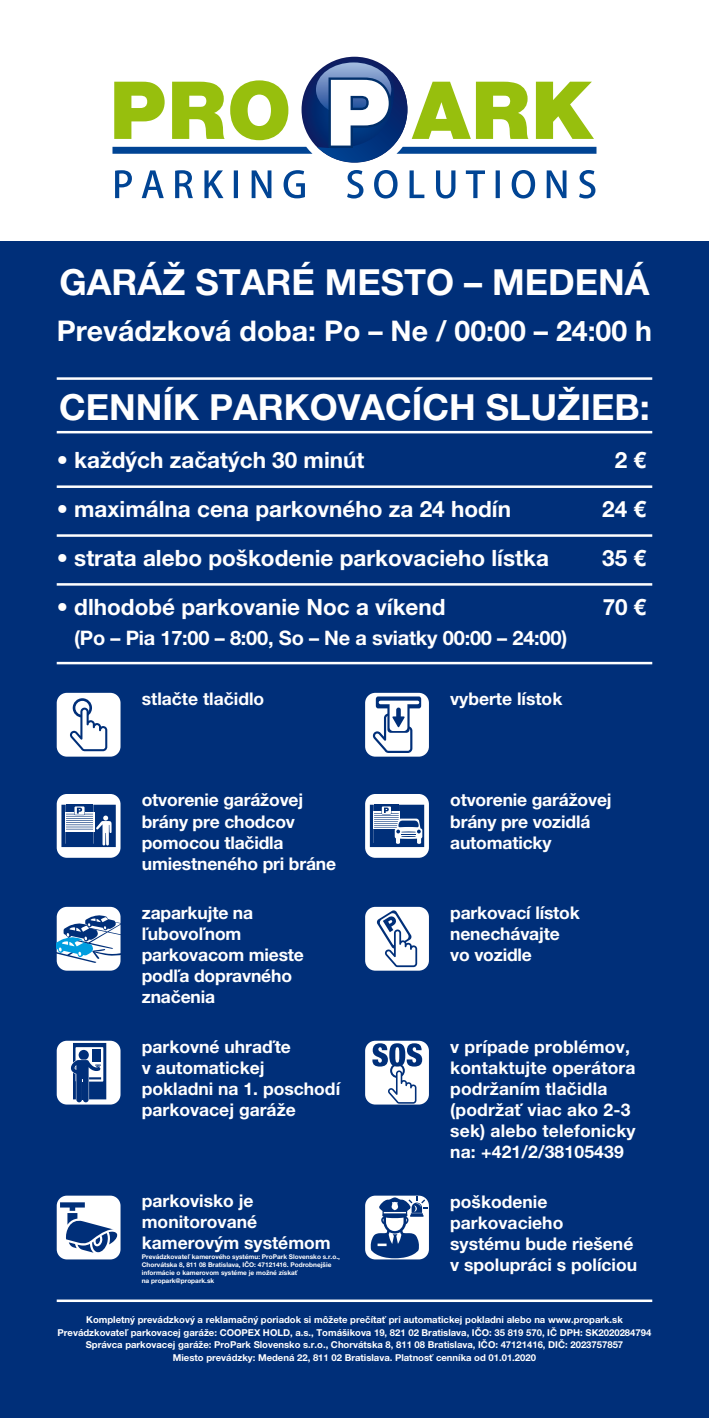
<style>
.page{position:relative;width:709px;height:1418px;background:#fff}
.page>*{position:absolute;margin:0;border:0;box-sizing:border-box;transform-origin:0 0}
.t1{font:700 36px "Helvetica Neue LT Pro";color:#fff}
.t2{font:700 28.5px "Helvetica Neue LT Pro";color:#fff}
.t3{font:700 22.5px "Helvetica Neue LT Pro";color:#fff}
.t4{font:700 20px "Helvetica Neue LT Pro";letter-spacing:-.01em;color:#fff}
.t5{font:700 17.5px/21px "Helvetica Neue LT Pro";color:#fff}
.t6{font:700 9.5px/12.8px "Helvetica Neue LT Pro";color:#fff;text-align:center}
.t7{font:700 6.5px/8px "Helvetica Neue LT Pro";color:#fff}
</style>
<div class="page">
<div style="left:0;top:241px;width:709px;height:1176px;background:#002f79"></div>
<svg style="left:112px;top:62px;width:484px;height:136px"></svg>
<hr style="left:57px;top:1299px;width:595px;height:2px;background:#fff">
<div style="left:365px;top:693px;width:64px;height:63px;background:#fff;border-radius:10px"></div>
<svg style="left:373px;top:696px;width:48px;height:57px"></svg>
<svg style="left:380px;top:700px;width:37px;height:4px"></svg>
<div style="left:57px;top:693px;width:63px;height:63px;background:#fff;border-radius:10px"></div>
<svg style="left:73px;top:698px;width:19px;height:19px"></svg>
<div style="left:75px;top:701px;width:14px;height:14px;background:#fff;border-radius:50%"></div>
<svg style="left:70px;top:707px;width:37px;height:44px"></svg>
<div style="left:365px;top:1195px;width:64px;height:64px;background:#fff;border-radius:10px"></div>
<svg style="left:371px;top:1196px;width:57px;height:62px"></svg>
<div style="left:57px;top:1195px;width:63px;height:64px;background:#fff;border-radius:10px"></div>
<svg style="left:60px;top:1202px;width:57px;height:50px"></svg>
<div style="left:57px;top:1040px;width:63px;height:64px;background:#fff;border-radius:10px"></div>
<svg style="left:71px;top:1042px;width:35px;height:60px"></svg>
<div style="left:365px;top:1040px;width:64px;height:64px;background:#fff;border-radius:10px"></div>
<svg style="left:372px;top:1043px;width:50px;height:60px"></svg>
<div style="left:57px;top:906px;width:63px;height:64px;background:#fff;border-radius:10px"></div>
<svg style="left:57px;top:915px;width:63px;height:47px"></svg>
<div style="left:365px;top:906px;width:64px;height:64px;background:#fff;border-radius:10px"></div>
<svg style="left:377px;top:910px;width:40px;height:57px"></svg>
<div style="left:365px;top:794px;width:64px;height:63px;background:#fff;border-radius:10px"></div>
<svg style="left:370px;top:804px;width:54px;height:43px"></svg>
<div style="left:57px;top:794px;width:63px;height:63px;background:#fff;border-radius:10px"></div>
<svg style="left:61px;top:804px;width:55px;height:43px"></svg>
<hr style="left:57px;top:377px;width:595px;height:3px;background:#fff">
<hr style="left:57px;top:431px;width:595px;height:2px;background:#fff">
<hr style="left:57px;top:485px;width:595px;height:3px;background:#fff">
<hr style="left:57px;top:534px;width:595px;height:3px;background:#fff">
<hr style="left:57px;top:583px;width:595px;height:2px;background:#fff">
<hr style="left:57px;top:662px;width:595px;height:2px;background:#fff">
<h1 class="t1" style="left:59px;top:260px;width:592px">GARÁŽ STARÉ MESTO – MEDENÁ</h1>
<h2 class="t2" style="left:57px;top:313px;width:597px">Prevádzková doba: Po – Ne / 00:00 – 24:00 h</h2>
<h1 class="t1" style="left:59px;top:384px;width:592px">CENNÍK PARKOVACÍCH SLUŽIEB:</h1>
<p class="t3" style="left:57px;top:446px;width:309px">• každých začatých 30 minút</p>
<p class="t3" style="left:614px;top:446px;width:33px">2 €</p>
<p class="t3" style="left:57px;top:495px;width:456px">• maximálna cena parkovného za 24 hodín</p>
<p class="t3" style="left:602px;top:495px;width:45px">24 €</p>
<p class="t3" style="left:57px;top:544px;width:494px">• strata alebo poškodenie parkovacieho lístka</p>
<p class="t3" style="left:602px;top:544px;width:45px">35 €</p>
<p class="t3" style="left:57px;top:593px;width:390px">• dlhodobé parkovanie Noc a víkend</p>
<p class="t3" style="left:603px;top:593px;width:45px">70 €</p>
<p class="t4" style="left:74px;top:625px;width:494px">(Po – Pia 17:00 – 8:00, So – Ne a sviatky 00:00 – 24:00)</p>
<p class="t5" style="left:142px;top:688px;width:124px">stlačte tlačidlo</p>
<p class="t5" style="left:450px;top:688px;width:114px">vyberte lístok</p>
<p class="t5" style="left:142px;top:789px;width:196px">otvorenie garážovej brány pre chodcov pomocou tlačidla umiestneného pri bráne</p>
<p class="t5" style="left:450px;top:789px;width:163px">otvorenie garážovej brány pre vozidlá automaticky</p>
<p class="t5" style="left:142px;top:902px;width:164px">zaparkujte na ľubovoľnom parkovacom mieste podľa dopravného značenia</p>
<p class="t5" style="left:450px;top:902px;width:131px">parkovací lístok nenechávajte vo vozidle</p>
<p class="t5" style="left:142px;top:1036px;width:200px">parkovné uhraďte<br>v automatickej pokladni na 1. poschodí parkovacej garáže</p>
<p class="t5" style="left:450px;top:1036px;width:187px">v prípade problémov, kontaktujte operátora podržaním tlačidla (podržať viac ako 2-3 sek) alebo telefonicky na: +421/2/38105439</p>
<p class="t5" style="left:142px;top:1190px;width:190px">parkovisko je monitorované kamerovým systémom</p>
<p class="t7" style="left:142px;top:1252px;width:200px">Prevádzkovateľ kamerového systému: ProPark Slovensko s.r.o., Chorvátska 8, 811 08 Bratislava, IČO: 47121416. Podrobnejšie informácie o kamerovom systéme je možné získať<br>na propark@propark.sk</p>
<p class="t5" style="left:450px;top:1190px;width:188px">poškodenie parkovacieho systému bude riešené v spolupráci s políciou</p>
<p class="t6" style="left:58px;top:1312px;width:595px">Kompletný prevádzkový a reklamačný poriadok si môžete prečítať pri automatickej pokladni alebo na www.propark.sk Prevádzkovateľ parkovacej garáže: COOPEX HOLD, a.s., Tomášikova 19, 821 02 Bratislava, IČO: 35 819 570, IČ DPH: SK2020284794<br>Správca parkovacej garáže: ProPark Slovensko s.r.o., Chorvátska 8, 811 08 Bratislava, IČO: 47121416, DIČ: 2023757857<br>Miesto prevádzky: Medená 22, 811 02 Bratislava. Platnosť cenníka od 01.01.2020</p>
</div>
